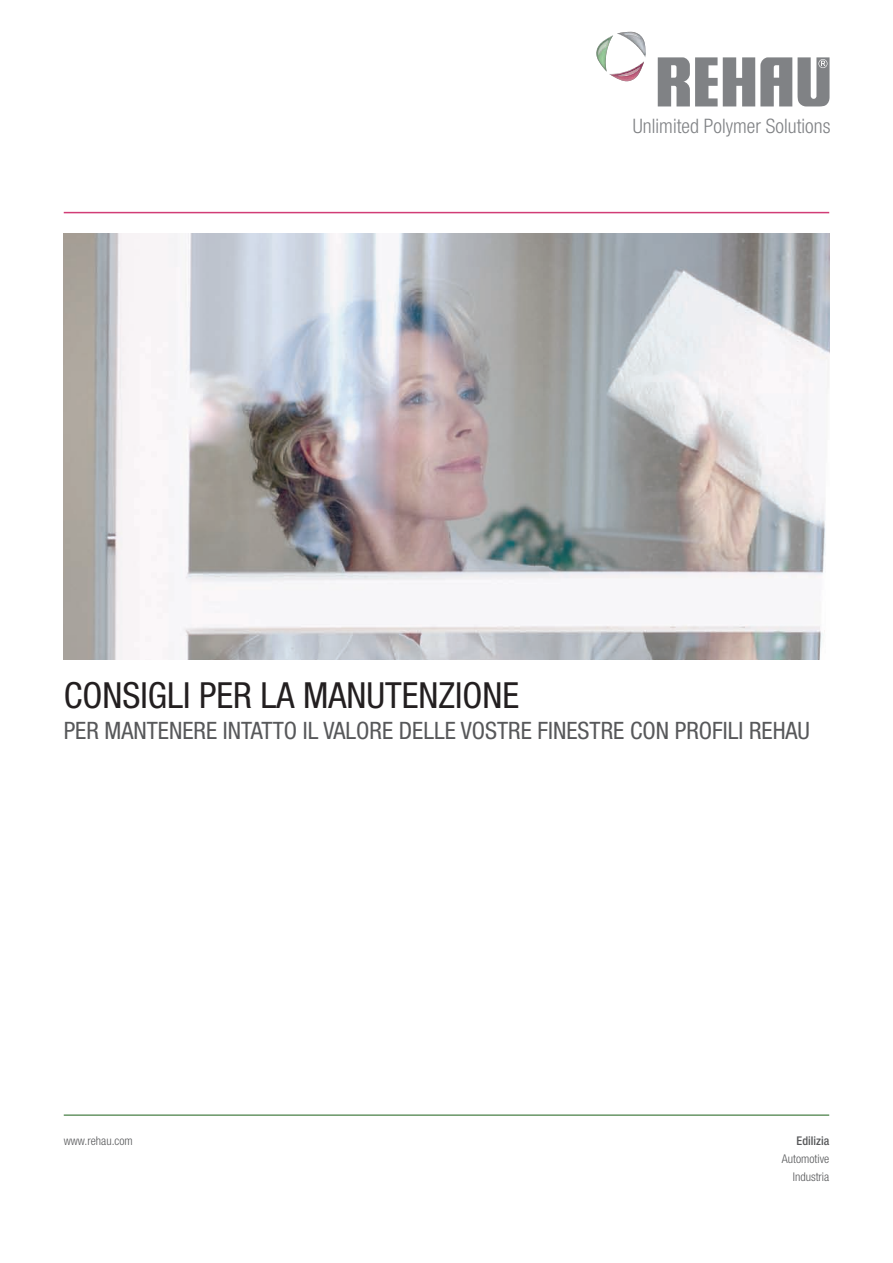
<style>
.page{position:relative;width:893px;height:1263px;background:#fff}
.page>*{position:absolute;margin:0;border:0;box-sizing:border-box;transform-origin:0 0}
.Headline{font:condensed 36px "Helvetica Neue";color:#231f20}
.Subheadline{font:condensed 24px "Helvetica Neue";color:#57585a}
.t1{font:300 condensed 19.95px "Helvetica Neue LT";color:#808285}
.Marginaltext{font:300 condensed 12px "Helvetica Neue";color:#57585a}
.Marginaltext-2{font:500 condensed 12px "Helvetica Neue";color:#57585a}
</style>
<div class="page">
<hr style="left:64px;top:212px;width:765px;height:1px;background:#d13c76">
<hr style="left:64px;top:1114px;width:765px;height:2px;background:#689666">
<svg style="left:596px;top:32px;width:49px;height:49px"></svg>
<img style="left:624px;top:34px;width:16px;height:5px">
<svg style="left:658px;top:57px;width:171px;height:49px"></svg>
<img style="left:64px;top:234px;width:765px;height:425px">
<p class="t1" style="left:633px;top:114px;width:199px">Unlimited Polymer Solutions</p>
<p class="Headline" style="left:64px;top:675px;width:457px">CONSIGLI PER LA MANUTENZIONE</p>
<p class="Subheadline" style="left:64px;top:716px;width:748px">PER MANTENERE INTATTO IL VALORE DELLE VOSTRE FINESTRE CON PROFILI REHAU</p>
<p class="Marginaltext" style="left:64px;top:1134px;width:71px">www.rehau.com</p>
<p class="Marginaltext-2" style="left:796px;top:1133px;width:34px">Edilizia</p>
<p class="Marginaltext" style="left:782px;top:1152px;width:49px">Automotive</p>
<p class="Marginaltext" style="left:793px;top:1170px;width:38px">Industria</p>
</div>
